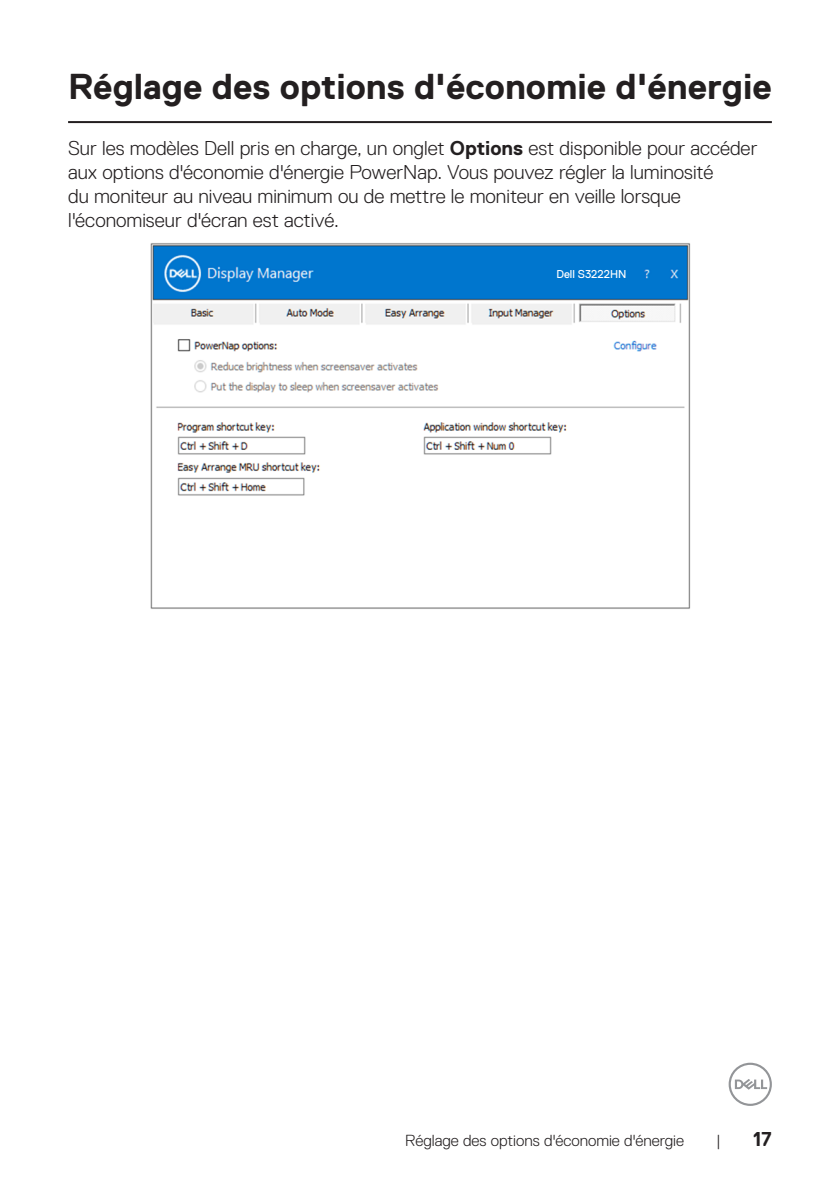
<style>
.page{position:relative;width:840px;height:1191px;background:#fff}
.page>*{position:absolute;margin:0;border:0;box-sizing:border-box;transform-origin:0 0}
.Head_1{font:700 36px "Dell Replica";color:#231f20}
.Paragraph{font:300 20px/24px "Dell Replica";color:#231f20}
.t1{font:700 20px "Dell Replica";color:#231f20}
.t2{font:300 16px "Dell Replica";color:#231f20}
.t3{font:11.4px "Dell Replica";color:#fff}
.s1{font-weight:700}
</style>
<div class="page">
<svg style="left:728px;top:1062px;width:43px;height:44px"></svg>
<hr style="left:68px;top:121px;width:703px;height:2px;background:#231f20">
<img style="left:150px;top:243px;width:541px;height:366px">
<div style="left:166px;top:497px;width:190px;height:53px;background:#fff"></div>
<div style="left:548px;top:266px;width:86px;height:18px;background:#0076ce"></div>
<p class="Head_1" style="left:68px;top:66px;width:705px">Réglage des options d'économie d'énergie</p>
<p class="Paragraph" style="left:68px;top:136px;width:690px">Sur les modèles Dell pris en charge, un onglet <span class="s1">Options</span> est disponible pour accéder aux options d'économie d'énergie PowerNap. Vous pouvez régler la luminosité<br>du moniteur au niveau minimum ou de mettre le moniteur en veille lorsque l'économiseur d'écran est activé.</p>
<p class="t3" style="left:556px;top:268px;width:72px">Dell S3222HN</p>
<p class="t2" style="left:405px;top:1131px;width:280px">Réglage des options d'économie d'énergie</p>
<p class="t2" style="left:715px;top:1131px;width:6px">|</p>
<p class="t1" style="left:752px;top:1127px;width:20px">17</p>
</div>
